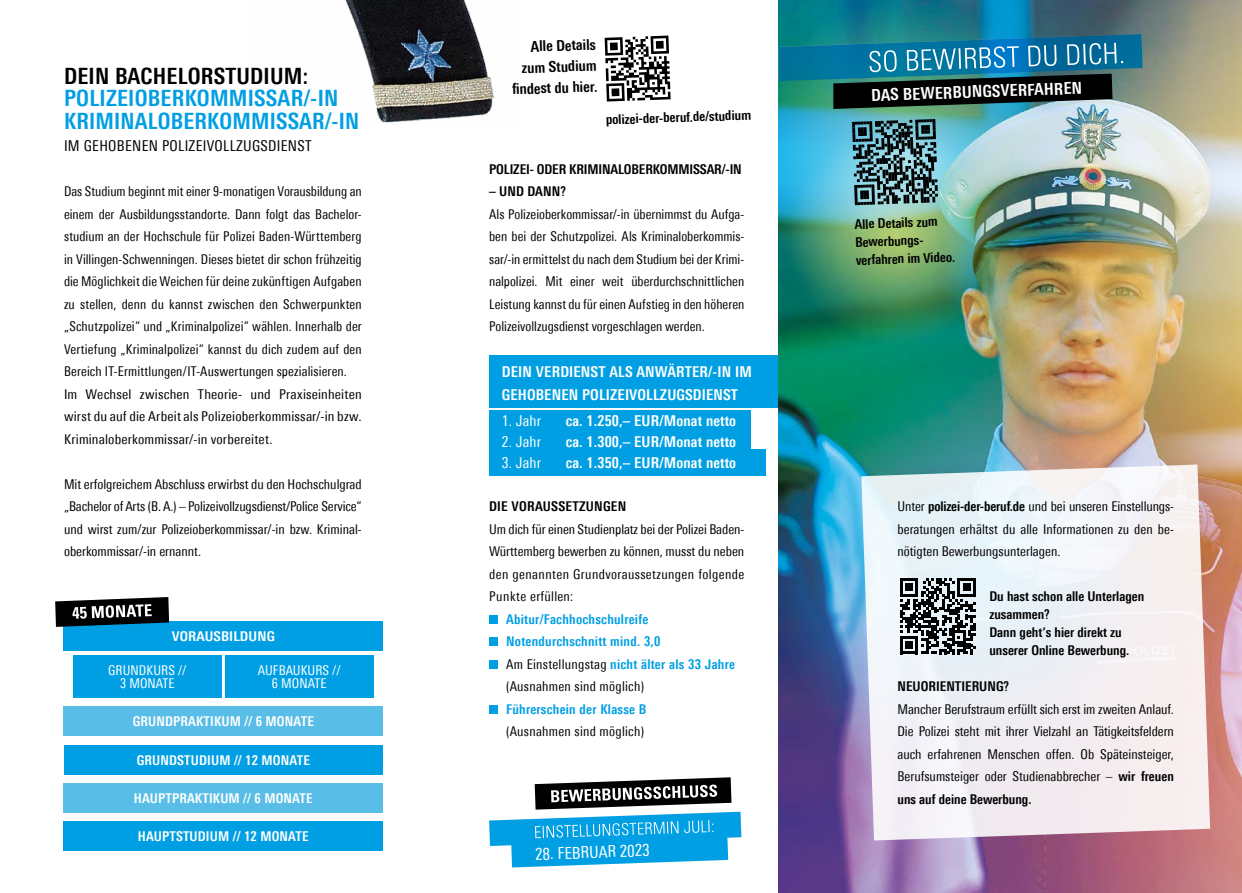
<style>
.page{position:relative;width:1242px;height:893px;background:#fff}
.page>*{position:absolute;margin:0;border:0;box-sizing:border-box;transform-origin:0 0}
.t1{font:700 condensed 22.5px/22.5px "Univers Next Pro";letter-spacing:.01em;color:#009fe3}
.t2{font:700 condensed 22.5px "Univers Next Pro";letter-spacing:.01em;color:#000}
.t3{font:700 condensed 16.5px "Univers Next Pro";color:#fff}
.t4{font:condensed 16.5px "Univers Next Pro";color:#fff}
.t5{font:700 condensed 15px/22.5px "Univers Next Pro";letter-spacing:.01em;color:#fff}
.t6{font:700 condensed 15px/21px "Univers Next Pro";color:#000;text-align:right}
.t7{font:condensed 15px "Univers Next Pro";letter-spacing:.02em;color:#000}
.t8{font:condensed 15px "Univers Next Pro";letter-spacing:.01em;color:#fff}
.t9{font:condensed 13.5px/22.5px "Univers Next Pro";letter-spacing:.005em;color:#000;text-align:justify}
.t10{font:700 condensed 13.5px/18px "Univers Next Pro";color:#000}
.t11{font:700 condensed 13.5px/22.5px "Univers Next Pro";letter-spacing:.02em;color:#009fe3}
.t12{font:700 condensed 13.5px "Univers Next Pro";letter-spacing:.01em;color:#fff}
.t13{font:condensed 13.5px/13.5px "Univers Next Pro";letter-spacing:.005em;color:#fff;text-align:center}
.t14{font:700 condensed 13.5px "Univers Next Pro";letter-spacing:.02em;color:#000}
.t15{font:700 condensed 13.5px "Univers Next Pro";letter-spacing:.01em;color:#fff;scale:1.07 1}
.s1{font-weight:400;color:#000}
.s2{font-weight:700}
</style>
<div class="page">
<div style="left:64px;top:621px;width:319px;height:30px;background:#009fe3"></div>
<div style="left:64px;top:706px;width:319px;height:30px;background:#58bde7"></div>
<div style="left:64px;top:745px;width:319px;height:29px;background:#009fe3"></div>
<div style="left:64px;top:821px;width:319px;height:30px;background:#009fe3"></div>
<div style="left:64px;top:783px;width:319px;height:30px;background:#58bde7"></div>
<div style="left:73px;top:655px;width:148px;height:43px;background:#009fe3"></div>
<div style="left:225px;top:655px;width:148px;height:43px;background:#009fe3"></div>
<svg style="left:55px;top:597px;width:114px;height:30px"></svg>
<svg style="left:604px;top:36px;width:66px;height:66px"></svg>
<svg style="left:489px;top:777px;width:252px;height:90px"></svg>
<img style="left:345px;top:0;width:150px;height:123px">
<div style="left:489px;top:615px;width:8px;height:9px;background:#009fe3"></div>
<div style="left:489px;top:638px;width:8px;height:8px;background:#009fe3"></div>
<div style="left:489px;top:660px;width:8px;height:9px;background:#009fe3"></div>
<div style="left:489px;top:705px;width:8px;height:9px;background:#009fe3"></div>
<div style="left:489px;top:355px;width:303px;height:26px;background:#009fe3"></div>
<div style="left:489px;top:410px;width:261px;height:55px;background:#009fe3"></div>
<div style="left:489px;top:449px;width:276px;height:27px;background:#009fe3"></div>
<div style="left:489px;top:365px;width:319px;height:42px;background:#009fe3"></div>
<img style="left:778px;top:0;width:464px;height:893px">
<img style="left:748px;top:0;width:314px;height:313px;border-radius:50%">
<img style="left:787px;top:128px;width:216px;height:216px;border-radius:50%">
<img style="left:770px;top:355px;width:439px;height:439px;border-radius:50%">
<svg style="left:861px;top:464px;width:349px;height:376px;fill:#f2eff3"></svg>
<svg style="left:852px;top:119px;width:86px;height:86px;background:#486c73"></svg>
<img style="left:774px;top:0;width:426px;height:109px">
<svg style="left:900px;top:578px;width:76px;height:76px;background:#626669"></svg>
<h1 class="t2" style="left:64px;top:62px;width:245px">DEIN BACHELORSTUDIUM:</h1>
<h1 class="t1" style="left:64px;top:87px;width:297px">POLIZEIOBERKOMMISSAR/-IN<br>KRIMINALOBERKOMMISSAR/-IN</h1>
<p class="t7" style="left:64px;top:137px;width:249px">IM GEHOBENEN POLIZEIVOLLZUGSDIENST</p>
<p class="t9" style="left:64px;top:180px;width:299px;text-align:left">Das Studium beginnt mit einer 9-monatigen Vorausbildung an einem der Ausbildungsstandorte. Dann folgt das Bachelor&shy;studium an der Hochschule für Polizei Baden-Württemberg in Villingen-Schwenningen. Dieses bietet dir schon frühzeitig die Möglichkeit die Weichen für deine zukünftigen Aufgaben zu stellen, denn du kannst zwischen den Schwerpunkten „Schutzpolizei“ und „Kriminalpolizei“ wählen. Innerhalb der Vertiefung „Kriminalpolizei“ kannst du dich zudem auf den Bereich IT-Ermittlungen/IT-Auswertungen spezialisieren.<br>Im Wechsel zwischen Theorie- und Praxiseinheiten wirst du auf die Arbeit als Polizeioberkommissar/-in bzw.<br>Kriminaloberkommissar/-in vorbereitet.</p>
<p class="t9" style="left:64px;top:472px;width:299px">Mit erfolgreichem Abschluss erwirbst du den Hochschulgrad „Bachelor of Arts (B. A.) – Polizeivollzugsdienst/Police Service“ und wirst zum/zur Polizeioberkommissar/-in bzw. Kriminal&shy;oberkommissar/-in ernannt.</p>
<p class="t15" style="left:172px;top:628px;width:98px">VORAUSBILDUNG</p>
<p class="t13" style="left:108px;top:663px;width:80px">GRUNDKURS //<br>3 MONATE</p>
<p class="t13" style="left:258px;top:663px;width:84px">AUFBAUKURS //<br>6 MONATE</p>
<p class="t12" style="left:133px;top:713px;width:183px">GRUNDPRAKTIKUM // 6 MONATE</p>
<p class="t12" style="left:137px;top:752px;width:175px">GRUNDSTUDIUM // 12 MONATE</p>
<p class="t12" style="left:134px;top:790px;width:180px">HAUPTPRAKTIKUM // 6 MONATE</p>
<p class="t12" style="left:138px;top:828px;width:172px">HAUPTSTUDIUM // 12 MONATE</p>
<p class="t6" style="left:510px;top:37px;width:87px;rotate:-2deg">Alle Details zum Studium<br>fi ndest du hier.</p>
<p class="t10" style="left:605px;top:111px;width:147px;rotate:-2deg">polizei-der-beruf.de/studium</p>
<p class="t10" style="left:489px;top:160px;width:254px">POLIZEI- ODER KRIMINALOBERKOMMISSAR/-IN</p>
<p class="t10" style="left:489px;top:182px;width:78px">– UND DANN?</p>
<p class="t9" style="left:489px;top:202px;width:257px">Als Polizeioberkommissar/-in übernimmst du Aufga&shy;ben bei der Schutzpolizei. Als Kriminaloberkommis&shy;sar/-in ermittelst du nach dem Studium bei der Krimi&shy;nalpolizei. Mit einer weit überdurchschnittlichen Leistung kannst du für einen Aufstieg in den höheren Polizeivollzugsdienst vorgeschlagen werden.</p>
<p class="t5" style="left:502px;top:360px;width:251px">DEIN VERDIENST ALS ANWÄRTER/-IN IM<br>GEHOBENEN POLIZEIVOLLZUGSDIENST</p>
<p class="t8" style="left:502px;top:412px;width:41px">1. Jahr</p>
<p class="t5" style="left:566px;top:410px;width:172px">ca. 1.250,– EUR/Monat netto</p>
<p class="t8" style="left:502px;top:433px;width:41px">2. Jahr</p>
<p class="t5" style="left:566px;top:431px;width:172px">ca. 1.300,– EUR/Monat netto</p>
<p class="t8" style="left:502px;top:454px;width:41px">3. Jahr</p>
<p class="t5" style="left:566px;top:452px;width:172px">ca. 1.350,– EUR/Monat netto</p>
<p class="t14" style="left:489px;top:498px;width:139px">DIE VORAUSSETZUNGEN</p>
<p class="t9" style="left:489px;top:517px;width:257px">Um dich für einen Studienplatz bei der Polizei Baden-Württemberg bewerben zu können, musst du neben den genannten Grundvoraussetzungen folgende Punkte erfüllen:</p>
<p class="t11" style="left:506px;top:607px;width:230px">Abitur/Fachhochschulreife<br>Notendurchschnitt mind. 3,0<br><span class="s1">Am Einstellungstag</span> nicht älter als 33 Jahre <span class="s1">(Ausnahmen sind möglich)</span></p>
<p class="t11" style="left:506px;top:697px;width:142px">Führerschein der Klasse B</p>
<p class="t9" style="left:506px;top:720px;width:139px">(Ausnahmen sind möglich)</p>
<p class="t4" style="left:535px;top:844px;width:116px;rotate:-2deg">28. FEBRUAR 2023</p>
<p class="t3" style="left:871px;top:85px;width:213px;rotate:-2deg">DAS BEWERBUNGSVERFAHREN</p>
<p class="t10" style="left:854px;top:215px;width:101px;rotate:-2deg">Alle Details zum<br>Bewerbungs&shy;verfahren im Video.</p>
<p class="t9" style="left:897px;top:495px;width:278px">Unter <span class="s2">polizei-der-beruf.de</span> und bei unseren Einstellungs&shy;beratungen erhältst du alle Informationen zu den be&shy;nötigten Bewerbungsunterlagen.</p>
<p class="t10" style="left:989px;top:587px;width:156px">Du hast schon alle Unterlagen zusammen?<br>Dann geht‘s hier direkt zu unserer Online Bewerbung.</p>
<p class="t10" style="left:897px;top:677px;width:113px">NEUORIENTIERUNG?</p>
<p class="t9" style="left:897px;top:697px;width:278px">Mancher Berufstraum erfüllt sich erst im zweiten Anlauf.<br>Die Polizei steht mit ihrer Vielzahl an Tätigkeitsfeldern auch erfahrenen Menschen offen. Ob Späteinsteiger, Berufsumsteiger oder Studienabbrecher – <span class="s2">wir freuen uns auf deine Bewerbung.</span></p>
</div>
